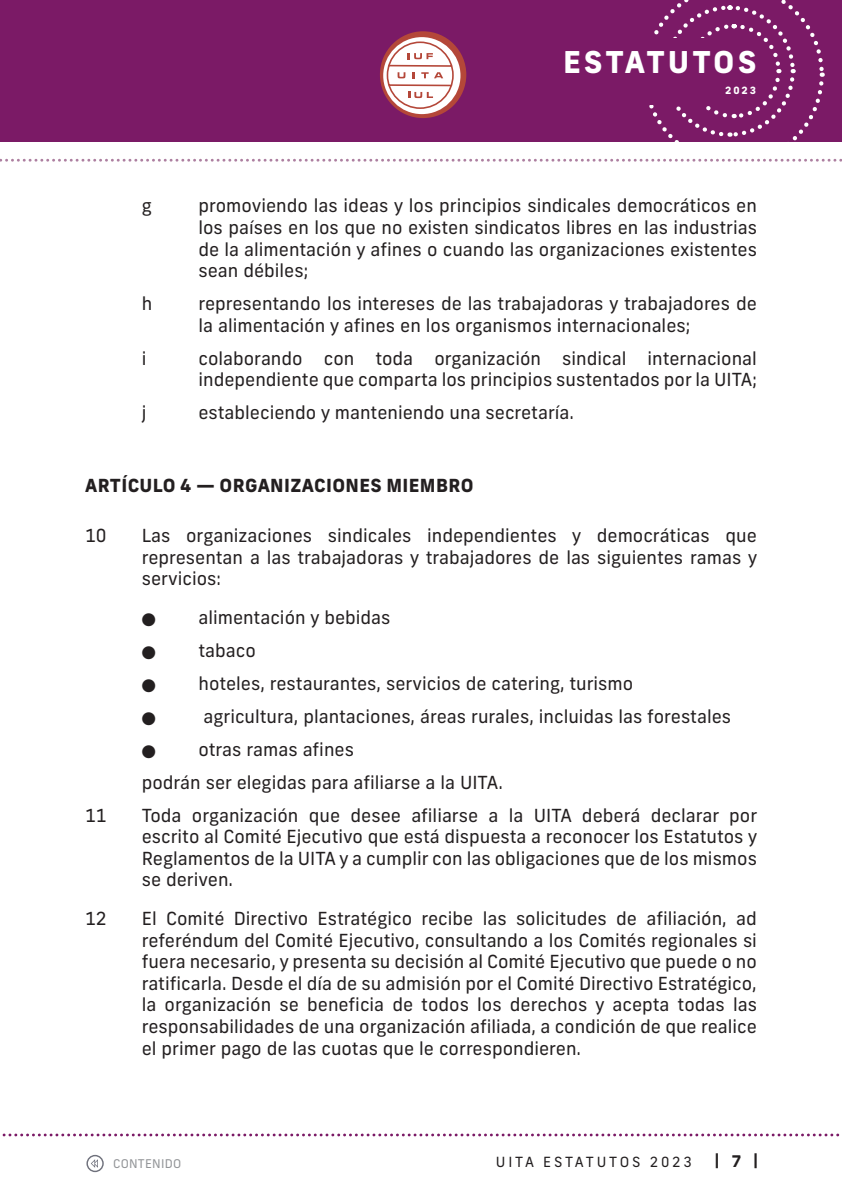
<style>
.page{position:relative;width:842px;height:1191px;background:#fff}
.page>*{position:absolute;margin:0;border:0;box-sizing:border-box;transform-origin:0 0}
.t1{font:800 30px "New Frank";letter-spacing:.095em;color:#fff}
.t2{font:18px/21.6px "New Frank";color:#231f20;text-align:justify}
.t3{font:800 18px "New Frank";letter-spacing:.02em;color:#231f20}
.t4{font:700 16px "New Frank";color:#231f20}
.t5{font:14px "New Frank";letter-spacing:.2em;color:#231f20}
.t6{font:14px "Zapf Dingbats IT Cby BT";color:#231f20}
.t7{font:12px "New Frank";letter-spacing:.02em;color:#939598}
.t8{font:800 10px "New Frank";color:#fff}
</style>
<div class="page">
<svg style="left:2px;top:1133px;width:838px;height:3px"></svg>
<svg style="left:86px;top:1154px;width:18px;height:18px"></svg>
<svg style="left:0;top:0;width:842px;height:162px;background:#903e7d"></svg>
<h1 class="t1" style="left:563px;top:43px;width:195px">ESTATUTOS</h1>
<p class="t8" style="left:725px;top:84px;width:33px">2023</p>
<p class="t2" style="left:142px;top:195px;width:12px">g</p>
<p class="t2" style="left:198px;top:195px;width:560px">promoviendo las ideas y los principios sindicales democráticos en los países en los que no existen sindicatos libres en las industrias de la alimentación y afines o cuando las organizaciones existentes sean débiles;</p>
<p class="t2" style="left:142px;top:293px;width:12px">h</p>
<p class="t2" style="left:198px;top:293px;width:560px">representando los intereses de las trabajadoras y trabajadores de la alimentación y afines en los organismos internacionales;</p>
<p class="t2" style="left:142px;top:347px;width:6px">i</p>
<p class="t2" style="left:198px;top:347px;width:560px">colaborando con toda organización sindical internacional independiente que comparta los principios sustentados por la UITA;</p>
<p class="t2" style="left:142px;top:402px;width:6px">j</p>
<p class="t2" style="left:198px;top:402px;width:377px">estableciendo y manteniendo una secretaría.</p>
<p class="t3" style="left:85px;top:474px;width:390px">ARTÍCULO 4 — ORGANIZACIONES MIEMBRO</p>
<p class="t2" style="left:85px;top:524px;width:23px">10</p>
<p class="t2" style="left:142px;top:524px;width:617px">Las organizaciones sindicales independientes y democráticas que representan a las trabajadoras y trabajadores de las siguientes ramas y servicios:</p>
<p class="t2" style="left:142px;top:606px;width:250px">● alimentación y bebidas</p>
<p class="t2" style="left:142px;top:639px;width:116px">● tabaco</p>
<p class="t2" style="left:142px;top:672px;width:493px">● hoteles, restaurantes, servicios de catering, turismo</p>
<p class="t6" style="left:142px;top:711px;width:15px">●</p>
<p class="t2" style="left:203px;top:705px;width:529px">agricultura, plantaciones, áreas rurales, incluidas las forestales</p>
<p class="t2" style="left:142px;top:732px;width:363px;line-height:33px">● otras ramas afines<br>podrán ser elegidas para afiliarse a la UITA.</p>
<p class="t2" style="left:85px;top:804px;width:23px">11</p>
<p class="t2" style="left:142px;top:804px;width:617px">Toda organización que desee afiliarse a la UITA deberá declarar por escrito al Comité Ejecutivo que está dispuesta a reconocer los Estatutos y Reglamentos de la UITA y a cumplir con las obligaciones que de los mismos se deriven.</p>
<p class="t2" style="left:85px;top:907px;width:23px">12</p>
<p class="t2" style="left:142px;top:907px;width:617px">El Comité Directivo Estratégico recibe las solicitudes de afiliación, ad referéndum del Comité Ejecutivo, consultando a los Comités regionales si fuera necesario, y presenta su decisión al Comité Ejecutivo que puede o no ratificarla. Desde el día de su admisión por el Comité Directivo Estratégico, la organización se beneficia de todos los derechos y acepta todas las responsabilidades de una organización afiliada, a condición de que realice el primer pago de las cuotas que le correspondieren.</p>
<p class="t7" style="left:113px;top:1156px;width:70px">CONTENIDO</p>
<p class="t5" style="left:496px;top:1153px;width:197px">UITA ESTATUTOS 2023</p>
<p class="t4" style="left:715px;top:1148px;width:45px">| 7 |</p>
</div>
